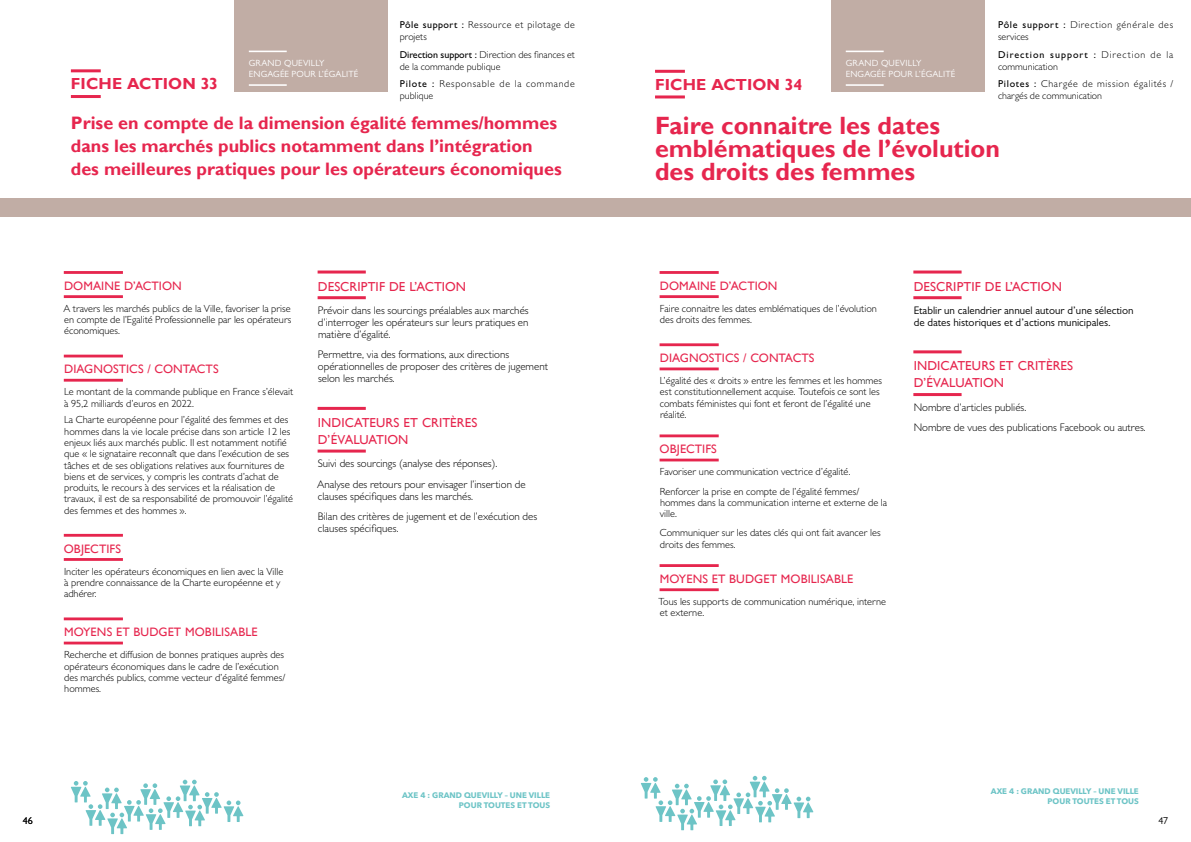
<style>
.page{position:relative;width:1191px;height:842px;background:#fff}
.page>*{position:absolute;margin:0;border:0;box-sizing:border-box;transform-origin:0 0}
.t1{font:700 25px/23px "Gill Sans";color:#e6264e}
.t2{font:700 18px/23px "Gill Sans";color:#e6264e}
.t3{font:700 16px "Gill Sans";letter-spacing:.005em;color:#e6264e}
.t4{font:13px/17px "Gill Sans";letter-spacing:.005em;color:#e6264e}
.t5{font:12.2px "Gill Sans";letter-spacing:.005em;color:#e6264e}
.t6{font:300 11px/12px "Gill Sans";color:#000}
.t7{font:11px/12px "Gill Sans";color:#000}
.t8{font:300 10.3px/11.3px "Gill Sans";color:#000}
.t9{font:300 10px/12px "Gill Sans";letter-spacing:.005em;color:#000}
.t10{font:300 10px/12px "Gill Sans";letter-spacing:.05em;color:#000}
.t11{font:300 10px/12px "Gill Sans";letter-spacing:.045em;color:#000}
.t12{font:300 10px/12px "Gill Sans";letter-spacing:.06em;color:#000}
.t13{font:300 10px/12px "Gill Sans";letter-spacing:.07em;color:#000}
.t14{font:10px "Gill Sans";color:#000}
.t15{font:9px/11px "Gill Sans";letter-spacing:.02em;color:#fff}
.t16{font:700 8px/10px "Avenir Next LT Pro";color:#6dc4c6;text-align:right}
.s1{font-weight:500}
</style>
<div class="page">
<div style="left:234px;top:0;width:153px;height:92px;background:#c1ada5"></div>
<hr style="left:249px;top:51px;width:38px;height:1px;background:#fff">
<hr style="left:249px;top:84px;width:38px;height:2px;background:#fff">
<div style="left:831px;top:0;width:153px;height:92px;background:#c1ada5"></div>
<hr style="left:845px;top:51px;width:38px;height:1px;background:#fff">
<hr style="left:845px;top:84px;width:38px;height:2px;background:#fff">
<svg style="left:71px;top:780px;width:172px;height:54px"></svg>
<svg style="left:641px;top:776px;width:172px;height:54px"></svg>
<div style="left:0;top:198px;width:1191px;height:19px;background:#c1ada5"></div>
<hr style="left:71px;top:69px;width:30px;height:3px;background:#e6264e">
<hr style="left:71px;top:95px;width:30px;height:3px;background:#e6264e">
<hr style="left:655px;top:70px;width:30px;height:3px;background:#e6264e">
<hr style="left:655px;top:95px;width:30px;height:3px;background:#e6264e">
<hr style="left:64px;top:271px;width:59px;height:3px;background:#e6264e">
<hr style="left:64px;top:295px;width:59px;height:3px;background:#e6264e">
<hr style="left:64px;top:355px;width:59px;height:2px;background:#e6264e">
<hr style="left:64px;top:379px;width:59px;height:3px;background:#e6264e">
<hr style="left:64px;top:534px;width:59px;height:3px;background:#e6264e">
<hr style="left:64px;top:558px;width:59px;height:3px;background:#e6264e">
<hr style="left:64px;top:617px;width:59px;height:3px;background:#e6264e">
<hr style="left:64px;top:642px;width:59px;height:2px;background:#e6264e">
<hr style="left:659px;top:271px;width:59px;height:3px;background:#e6264e">
<hr style="left:659px;top:295px;width:59px;height:3px;background:#e6264e">
<hr style="left:659px;top:343px;width:59px;height:3px;background:#e6264e">
<hr style="left:659px;top:367px;width:59px;height:3px;background:#e6264e">
<hr style="left:659px;top:434px;width:59px;height:3px;background:#e6264e">
<hr style="left:659px;top:459px;width:59px;height:2px;background:#e6264e">
<hr style="left:659px;top:564px;width:59px;height:3px;background:#e6264e">
<hr style="left:659px;top:588px;width:59px;height:3px;background:#e6264e">
<hr style="left:317px;top:270px;width:49px;height:3px;background:#e6264e">
<hr style="left:317px;top:296px;width:49px;height:3px;background:#e6264e">
<hr style="left:317px;top:407px;width:49px;height:3px;background:#e6264e">
<hr style="left:317px;top:450px;width:49px;height:3px;background:#e6264e">
<hr style="left:913px;top:270px;width:48px;height:3px;background:#e6264e">
<hr style="left:913px;top:296px;width:48px;height:3px;background:#e6264e">
<hr style="left:913px;top:350px;width:48px;height:3px;background:#e6264e">
<hr style="left:913px;top:393px;width:48px;height:3px;background:#e6264e">
<p class="t11" style="left:400px;top:18px;width:176px"><span class="s1">Pôle support :</span> Ressource et pilotage de projets</p>
<p class="t9" style="left:400px;top:48px;width:177px"><span class="s1">Direction support :</span> Direction des finances et de la commande publique</p>
<p class="t13" style="left:400px;top:78px;width:176px"><span class="s1">Pilote :</span> Responsable de la commande publique</p>
<p class="t12" style="left:998px;top:18px;width:176px"><span class="s1">Pôle support :</span> Direction générale des services</p>
<p class="t9" style="left:998px;top:48px;width:177px"><span class="s1">Direction support :</span> Direction de la communication</p>
<p class="t10" style="left:998px;top:78px;width:177px"><span class="s1">Pilotes :</span> Chargée de mission égalités / chargés de communication</p>
<p class="t15" style="left:249px;top:58px;width:111px">GRAND QUEVILLY<br>ENGAGÉE POUR L’ÉGALITÉ</p>
<p class="t15" style="left:845px;top:58px;width:111px">GRAND QUEVILLY<br>ENGAGÉE POUR L’ÉGALITÉ</p>
<h3 class="t3" style="left:71px;top:74px;width:149px">FICHE ACTION 33</h3>
<h3 class="t3" style="left:655px;top:75px;width:149px">FICHE ACTION 34</h3>
<h2 class="t2" style="left:71px;top:112px;width:492px">Prise en compte de la dimension égalité femmes/hommes dans les marchés publics notamment dans l’intégration des meilleures pratiques pour les opérateurs économiques</h2>
<h1 class="t1" style="left:655px;top:114px;width:346px">Faire connaitre les dates emblématiques de l’évolution des droits des femmes</h1>
<p class="t5" style="left:64px;top:279px;width:119px">DOMAINE D’ACTION</p>
<p class="t8" style="left:63px;top:303px;width:229px;text-align:justify">A travers les marchés publics de la Ville, favoriser la prise en compte de l’Egalité Professionnelle par les opérateurs économiques.</p>
<p class="t5" style="left:64px;top:362px;width:156px">DIAGNOSTICS / CONTACTS</p>
<p class="t8" style="left:64px;top:386px;width:231px">Le montant de la commande publique en France s’élevait à 95,2 milliards d’euros en 2022.</p>
<p class="t8" style="left:64px;top:414px;width:230px">La Charte européenne pour l’égalité des femmes et des hommes dans la vie locale précise dans son article 12 les enjeux liés aux marchés public. Il est notamment notifié que « le signataire reconnaît que dans l’exécution de ses tâches et de ses obligations relatives aux fournitures de biens et de services, y compris les contrats d’achat de produits, le recours à des services et la réalisation de travaux, il est de sa responsabilité de promouvoir l’égalité des femmes et des hommes ».</p>
<p class="t5" style="left:64px;top:541px;width:59px">OBJECTIFS</p>
<p class="t8" style="left:64px;top:565px;width:221px">Inciter les opérateurs économiques en lien avec la Ville à prendre connaissance de la Charte européenne et y adhérer.</p>
<p class="t5" style="left:64px;top:625px;width:195px">MOYENS ET BUDGET MOBILISABLE</p>
<p class="t8" style="left:64px;top:649px;width:223px">Recherche et diffusion de bonnes pratiques auprès des opérateurs économiques dans le cadre de l’exécution des marchés publics, comme vecteur d’égalité femmes/ hommes.</p>
<p class="t4" style="left:318px;top:278px;width:150px">DESCRIPTIF DE L’ACTION</p>
<p class="t6" style="left:318px;top:304px;width:212px;text-align:justify">Prévoir dans les sourcings préalables aux marchés d’interroger les opérateurs sur leurs pratiques en matière d’égalité.</p>
<p class="t6" style="left:318px;top:348px;width:232px">Permettre, via des formations, aux directions opérationnelles de proposer des critères de jugement selon les marchés.</p>
<p class="t4" style="left:318px;top:414px;width:161px">INDICATEURS ET CRITÈRES<br>D’ÉVALUATION</p>
<p class="t6" style="left:317px;top:453px;width:210px;line-height:20.5px">Suivi des sourcings (analyse des réponses).<br>Analyse des retours pour envisager l’insertion de</p>
<p class="t6" style="left:318px;top:486px;width:221px;line-height:20.5px">clauses spécifiques dans les marchés.<br>Bilan des critères de jugement et de l’exécution des</p>
<p class="t6" style="left:318px;top:522px;width:82px">clauses spécifiques.</p>
<p class="t5" style="left:660px;top:279px;width:119px">DOMAINE D’ACTION</p>
<p class="t8" style="left:660px;top:303px;width:218px">Faire connaitre les dates emblématiques de l’évolution des droits des femmes.</p>
<p class="t5" style="left:660px;top:351px;width:156px">DIAGNOSTICS / CONTACTS</p>
<p class="t8" style="left:660px;top:375px;width:224px">L’égalité des « droits » entre les femmes et les hommes est constitutionnellement acquise. Toutefois ce sont les combats féministes qui font et feront de l’égalité une réalité.</p>
<p class="t5" style="left:659px;top:442px;width:59px">OBJECTIFS</p>
<p class="t8" style="left:660px;top:462px;width:201px;line-height:19.3px">Favoriser une communication vectrice d’égalité.<br>Renforcer la prise en compte de l’égalité femmes/</p>
<p class="t8" style="left:660px;top:496px;width:229px">hommes dans la communication interne et externe de la ville.</p>
<p class="t8" style="left:659px;top:527px;width:222px">Communiquer sur les dates clés qui ont fait avancer les droits des femmes.</p>
<p class="t5" style="left:660px;top:572px;width:195px">MOYENS ET BUDGET MOBILISABLE</p>
<p class="t8" style="left:658px;top:596px;width:229px">Tous les supports de communication numérique, interne et externe.</p>
<p class="t4" style="left:913px;top:278px;width:150px">DESCRIPTIF DE L’ACTION</p>
<p class="t7" style="left:913px;top:304px;width:221px">Etablir un calendrier annuel autour d’une sélection de dates historiques et d’actions municipales.</p>
<p class="t4" style="left:913px;top:358px;width:161px">INDICATEURS ET CRITÈRES<br>D’ÉVALUATION</p>
<p class="t6" style="left:913px;top:397px;width:234px;line-height:20.5px">Nombre d’articles publiés.<br>Nombre de vues des publications Facebook ou autres.</p>
<p class="t14" style="left:23px;top:815px;width:12px">46</p>
<p class="t16" style="left:402px;top:790px;width:149px">AXE 4 : GRAND QUEVILLY – UNE VILLE<br>POUR TOUTES ET TOUS</p>
<p class="t16" style="left:990px;top:786px;width:149px">AXE 4 : GRAND QUEVILLY – UNE VILLE<br>POUR TOUTES ET TOUS</p>
<p class="t14" style="left:1158px;top:815px;width:11px">47</p>
</div>
